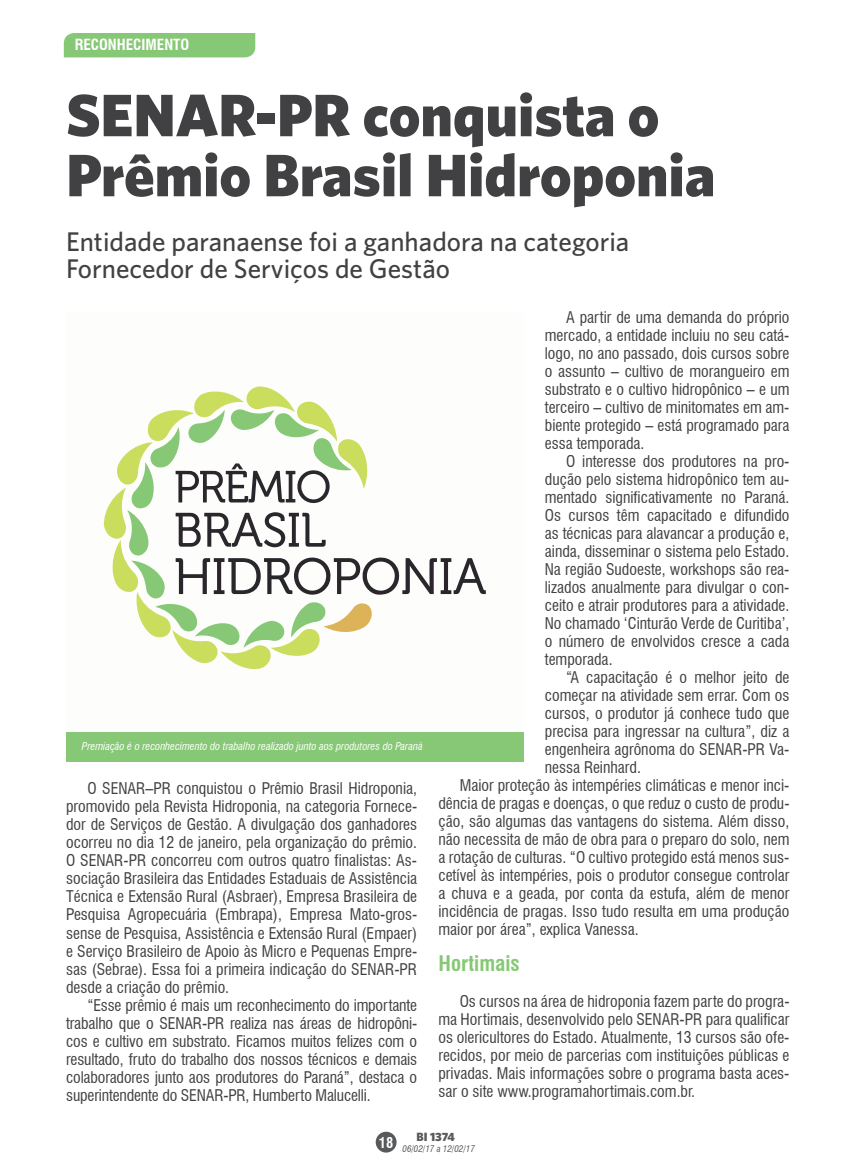
<style>
.page{position:relative;width:851px;height:1170px;background:#fff}
.page>*{position:absolute;margin:0;border:0;box-sizing:border-box;transform-origin:0 0}
.t1{font:900 60px/60px "Whitney HTF";color:#414042}
.t2{font:500 27px/27px "Whitney HTF";color:#414042}
.t3{font:700 condensed 21px "Swiss 721 BT";color:#87c876}
.t4{font:condensed 15.75px/18px "Swiss 721 BT";color:#414042;text-align:justify}
.t5{font:700 condensed 15px "Swiss 721 BT";color:#fff}
.t6{font:700 condensed 14.4px "Swiss 721 BT";color:#fff}
.t7{font:900 12px "Whitney HTF";letter-spacing:-.005em;color:#58595b}
.t8{font:italic condensed 10.5px "Swiss 721 BT";color:#fff}
.t9{font:italic condensed 9px "Swiss 721 BT";color:#58595b}
</style>
<div class="page">
<div style="left:375px;top:1131px;width:21px;height:21px;background:#58595b;border-radius:50%"></div>
<div style="left:64px;top:33px;width:191px;height:24px;background:#87c876"></div>
<div style="left:66px;top:312px;width:457px;height:431px;background:#fdfdfb"></div>
<div style="left:66px;top:731px;width:457px;height:30px;background:#87c876"></div>
<svg style="left:104px;top:386px;width:381px;height:283px"></svg>
<p class="t5" style="left:75px;top:36px;width:116px">RECONHECIMENTO</p>
<h1 class="t1" style="left:66px;top:83px;width:650px">SENAR-PR conquista o<br>Prêmio Brasil Hidroponia</h1>
<h2 class="t2" style="left:66px;top:227px;width:564px">Entidade paranaense foi a ganhadora na categoria<br>Fornecedor de Serviços de Gestão</h2>
<p class="t8" style="left:82px;top:739px;width:342px">Premiação é o reconhecimento do trabalho realizado junto aos produtores do Paraná</p>
<p class="t4" style="left:66px;top:779px;width:352px;text-indent:21px">O SENAR–PR conquistou o Prêmio Brasil Hidroponia, promovido pela Revista Hidroponia, na categoria Fornece&shy;dor de Serviços de Gestão. A divulgação dos ganhadores ocorreu no dia 12 de janeiro, pela organização do prêmio.<br>O SENAR-PR concorreu com outros quatro finalistas: As&shy;sociação Brasileira das Entidades Estaduais de Assistência Técnica e Extensão Rural (Asbraer), Empresa Brasileira de Pesquisa Agropecuária (Embrapa), Empresa Mato-gros&shy;sense de Pesquisa, Assistência e Extensão Rural (Empaer) e Serviço Brasileiro de Apoio às Micro e Pequenas Empre&shy;sas (Sebrae). Essa foi a primeira indicação do SENAR-PR desde a criação do prêmio.</p>
<p class="t4" style="left:66px;top:995px;width:352px;text-indent:21px">“Esse prêmio é mais um reconhecimento do importante trabalho que o SENAR-PR realiza nas áreas de hidropôni&shy;cos e cultivo em substrato. Ficamos muitos felizes com o resultado, fruto do trabalho dos nossos técnicos e demais colaboradores junto aos produtores do Paraná”, destaca o superintendente do SENAR-PR, Humberto Malucelli.</p>
<p class="t4" style="left:544px;top:308px;width:246px;text-indent:21px">A partir de uma demanda do próprio mercado, a entidade incluiu no seu catá&shy;logo, no ano passado, dois cursos sobre o assunto – cultivo de morangueiro em substrato e o cultivo hidropônico – e um terceiro – cultivo de minitomates em am&shy;biente protegido – está programado para essa temporada.</p>
<p class="t4" style="left:544px;top:452px;width:246px;text-indent:21px">O interesse dos produtores na pro&shy;dução pelo sistema hidropônico tem au&shy;mentado significativamente no Paraná.<br>Os cursos têm capacitado e difundido as técnicas para alavancar a produção e, ainda, disseminar o sistema pelo Estado.<br>Na região Sudoeste, workshops são rea&shy;lizados anualmente para divulgar o con&shy;ceito e atrair produtores para a atividade.<br>No chamado ‘Cinturão Verde de Curitiba’, o número de envolvidos cresce a cada temporada.</p>
<p class="t4" style="left:566px;top:668px;width:225px">“A capacitação é o melhor jeito de</p>
<p class="t4" style="left:544px;top:686px;width:246px">começar na atividade sem errar. Com os</p>
<p class="t4" style="left:544px;top:704px;width:246px">cursos, o produtor já conhece tudo que</p>
<p class="t4" style="left:544px;top:722px;width:246px">precisa para ingressar na cultura”, diz a</p>
<p class="t4" style="left:544px;top:740px;width:246px">engenheira agrônoma do SENAR-PR Va-</p>
<p class="t4" style="left:544px;top:758px;width:98px">nessa Reinhard.</p>
<p class="t4" style="left:459px;top:776px;width:331px">Maior proteção às intempéries climáticas e menor inci-</p>
<p class="t4" style="left:438px;top:794px;width:352px">dência de pragas e doenças, o que reduz o custo de produ-</p>
<p class="t4" style="left:438px;top:812px;width:352px">ção, são algumas das vantagens do sistema. Além disso,</p>
<p class="t4" style="left:438px;top:830px;width:352px">não necessita de mão de obra para o preparo do solo, nem</p>
<p class="t4" style="left:438px;top:848px;width:352px">a rotação de culturas. “O cultivo protegido está menos sus-</p>
<p class="t4" style="left:438px;top:866px;width:352px">cetível às intempéries, pois o produtor consegue controlar</p>
<p class="t4" style="left:438px;top:884px;width:352px">a chuva e a geada, por conta da estufa, além de menor</p>
<p class="t4" style="left:438px;top:902px;width:352px">incidência de pragas. Isso tudo resulta em uma produção</p>
<p class="t4" style="left:438px;top:920px;width:202px">maior por área”, explica Vanessa.</p>
<h3 class="t3" style="left:438px;top:950px;width:83px">Hortimais</h3>
<p class="t4" style="left:438px;top:992px;width:352px;text-indent:21px">Os cursos na área de hidroponia fazem parte do progra&shy;ma Hortimais, desenvolvido pelo SENAR-PR para qualificar os olericultores do Estado. Atualmente, 13 cursos são ofe&shy;recidos, por meio de parcerias com instituições públicas e privadas. Mais informações sobre o programa basta aces&shy;sar o site www.programahortimais.com.br.</p>
<p class="t6" style="left:379px;top:1133px;width:16px">18</p>
<p class="t7" style="left:416px;top:1128px;width:40px">BI 1374</p>
<p class="t9" style="left:402px;top:1143px;width:74px">06/02/17 a 12/02/17</p>
</div>
